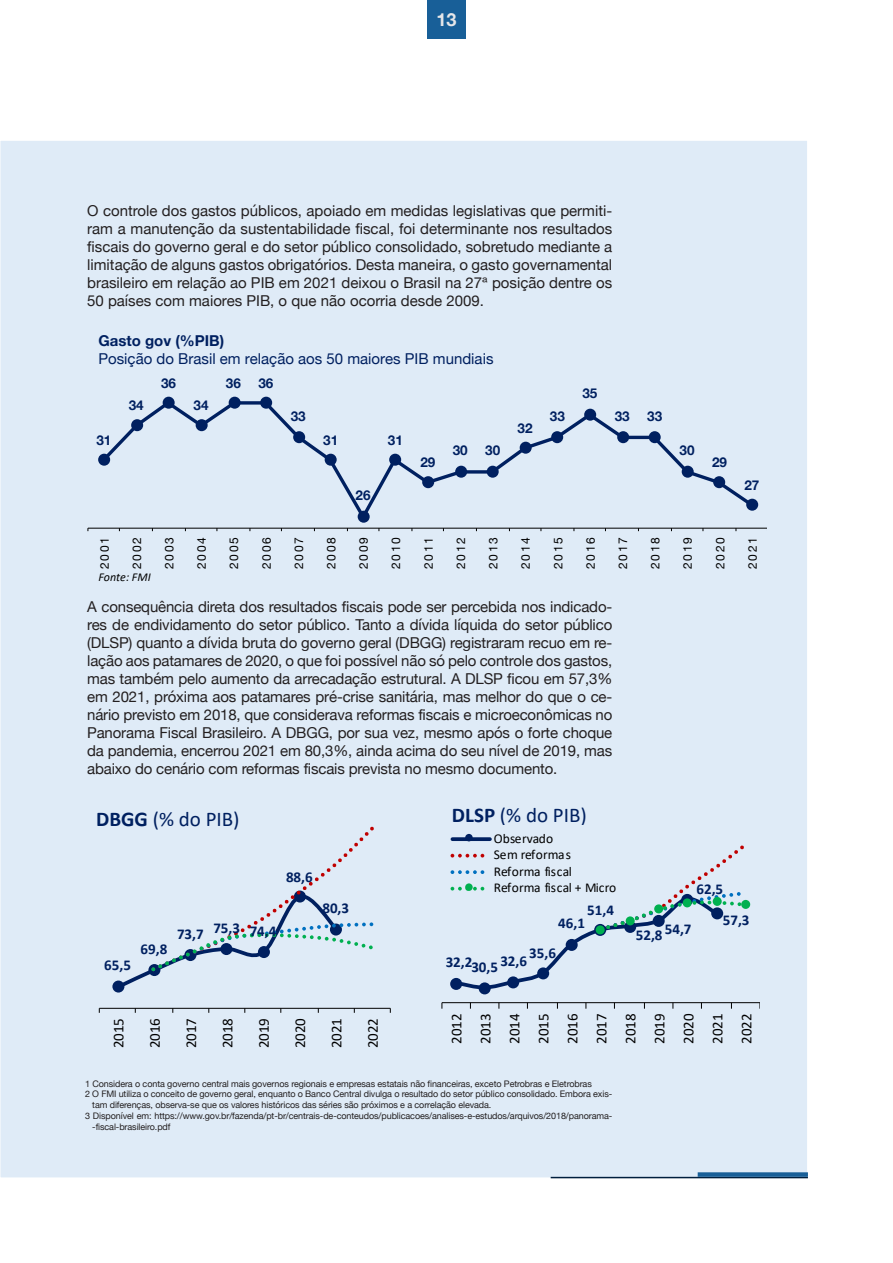
<style>
.page{position:relative;width:893px;height:1263px;background:#fff}
.page>*{position:absolute;margin:0;border:0;box-sizing:border-box;transform-origin:0 0}
.t1{font:21px "Calibri";color:#002060}
.t2{font:700 18px "Helvetica Neue";color:#e6e7e9}
.t3{font:15px/18px "Helvetica Neue";letter-spacing:-.01em;color:#231f20;text-align:justify}
.t4{font:15px/29px "Calibri";letter-spacing:-.005em;color:#000;text-align:justify}
.t5{font:700 15px/31.5px "Calibri";color:#002060}
.t6{font:15px/18px "Helvetica Neue";color:#002060}
.t7{font:13.5px/16.5px "Calibri";letter-spacing:-.005em;color:#000}
.t8{font:700 13.5px "Helvetica Neue";color:#002060}
.t9{font:12px "Helvetica Neue";letter-spacing:.15em;color:#000}
.t10{font:italic 12px "Calibri";color:#000}
.t11{font:9px/10.8px "Helvetica Neue";letter-spacing:-.01em;color:#231f20}
.s1{font-weight:700}
</style>
<div class="page">
<div style="left:427px;top:0;width:39px;height:39px;background:#185f98"></div>
<div style="left:0;top:140px;width:807px;height:1038px;background:#dfebf7"></div>
<hr style="left:551px;top:1177px;width:257px;height:1px;background:#001e3d">
<div style="left:698px;top:1172px;width:110px;height:5px;background:#185f98"></div>
<hr style="left:88px;top:528px;width:679px;height:1px;background:#000">
<svg style="left:99px;top:399px;width:657px;height:124px"></svg>
<div style="left:98px;top:454px;width:12px;height:12px;background:#002060;border-radius:50%"></div>
<div style="left:131px;top:419px;width:12px;height:12px;background:#002060;border-radius:50%"></div>
<div style="left:163px;top:397px;width:12px;height:12px;background:#002060;border-radius:50%"></div>
<div style="left:196px;top:419px;width:12px;height:12px;background:#002060;border-radius:50%"></div>
<div style="left:229px;top:397px;width:12px;height:12px;background:#002060;border-radius:50%"></div>
<div style="left:260px;top:397px;width:12px;height:12px;background:#002060;border-radius:50%"></div>
<div style="left:293px;top:431px;width:12px;height:12px;background:#002060;border-radius:50%"></div>
<div style="left:325px;top:454px;width:12px;height:12px;background:#002060;border-radius:50%"></div>
<div style="left:358px;top:511px;width:12px;height:12px;background:#002060;border-radius:50%"></div>
<div style="left:389px;top:454px;width:12px;height:12px;background:#002060;border-radius:50%"></div>
<div style="left:422px;top:476px;width:12px;height:12px;background:#002060;border-radius:50%"></div>
<div style="left:455px;top:466px;width:12px;height:12px;background:#002060;border-radius:50%"></div>
<div style="left:487px;top:466px;width:12px;height:12px;background:#002060;border-radius:50%"></div>
<div style="left:520px;top:442px;width:12px;height:12px;background:#002060;border-radius:50%"></div>
<div style="left:551px;top:431px;width:12px;height:12px;background:#002060;border-radius:50%"></div>
<div style="left:584px;top:409px;width:12px;height:12px;background:#002060;border-radius:50%"></div>
<div style="left:617px;top:431px;width:12px;height:12px;background:#002060;border-radius:50%"></div>
<div style="left:649px;top:431px;width:12px;height:12px;background:#002060;border-radius:50%"></div>
<div style="left:682px;top:466px;width:12px;height:12px;background:#002060;border-radius:50%"></div>
<div style="left:713px;top:476px;width:12px;height:12px;background:#002060;border-radius:50%"></div>
<div style="left:746px;top:499px;width:12px;height:12px;background:#002060;border-radius:50%"></div>
<hr style="left:99px;top:1008px;width:291px;height:1px;background:#000">
<svg style="left:112px;top:826px;width:262px;height:166px"></svg>
<hr style="left:442px;top:1002px;width:317px;height:1px;background:#000">
<div style="left:479px;top:982px;width:12px;height:12px;background:#002060;border-radius:50%"></div>
<div style="left:741px;top:900px;width:9px;height:9px;background:#00b050;border-radius:50%"></div>
<svg style="left:452px;top:837px;width:38px;height:4px"></svg>
<div style="left:465px;top:834px;width:8px;height:7px;background:#002060;border-radius:50%"></div>
<svg style="left:451px;top:845px;width:293px;height:146px"></svg>
<div style="left:465px;top:883px;width:8px;height:8px;background:#00b050;border-radius:50%"></div>
<p class="t2" style="left:436px;top:5px;width:22px">13</p>
<p class="t3" style="left:87px;top:203px;width:527px">O controle dos gastos públicos, apoiado em medidas legislativas que permiti&shy;ram a manutenção da sustentabilidade fiscal, foi determinante nos resultados fiscais do governo geral e do setor público consolidado, sobretudo mediante a limitação de alguns gastos obrigatórios. Desta maneira, o gasto governamental brasileiro em relação ao PIB em 2021 deixou o Brasil na 27ª posição dentre os 50 países com maiores PIB, o que não ocorria desde 2009.</p>
<p class="t6" style="left:98px;top:332px;width:397px"><span class="s1">Gasto gov (%PIB)<br></span>Posição do Brasil em relação aos 50 maiores PIB mundiais</p>
<p class="t8" style="left:96px;top:429px;width:17px">31</p>
<p class="t8" style="left:129px;top:395px;width:17px">34</p>
<p class="t8" style="left:161px;top:372px;width:17px">36</p>
<p class="t8" style="left:194px;top:395px;width:17px">34</p>
<p class="t8" style="left:226px;top:372px;width:17px">36</p>
<p class="t8" style="left:258px;top:372px;width:17px">36</p>
<p class="t8" style="left:291px;top:405px;width:17px">33</p>
<p class="t8" style="left:323px;top:429px;width:17px">31</p>
<p class="t8" style="left:388px;top:429px;width:17px">31</p>
<p class="t8" style="left:356px;top:485px;width:17px">26</p>
<p class="t8" style="left:420px;top:452px;width:17px">29</p>
<p class="t8" style="left:453px;top:440px;width:17px">30</p>
<p class="t8" style="left:485px;top:440px;width:17px">30</p>
<p class="t8" style="left:518px;top:417px;width:17px">32</p>
<p class="t8" style="left:550px;top:405px;width:17px">33</p>
<p class="t8" style="left:582px;top:383px;width:17px">35</p>
<p class="t8" style="left:615px;top:405px;width:17px">33</p>
<p class="t8" style="left:647px;top:405px;width:17px">33</p>
<p class="t8" style="left:680px;top:440px;width:17px">30</p>
<p class="t8" style="left:712px;top:452px;width:17px">29</p>
<p class="t8" style="left:744px;top:474px;width:17px">27</p>
<p class="t9" style="left:96px;top:569px;width:34px;rotate:-90deg">2001</p>
<p class="t9" style="left:128px;top:569px;width:34px;rotate:-90deg">2002</p>
<p class="t9" style="left:161px;top:569px;width:34px;rotate:-90deg">2003</p>
<p class="t9" style="left:193px;top:569px;width:34px;rotate:-90deg">2004</p>
<p class="t9" style="left:225px;top:569px;width:34px;rotate:-90deg">2005</p>
<p class="t9" style="left:258px;top:569px;width:34px;rotate:-90deg">2006</p>
<p class="t9" style="left:290px;top:569px;width:34px;rotate:-90deg">2007</p>
<p class="t9" style="left:323px;top:569px;width:34px;rotate:-90deg">2008</p>
<p class="t9" style="left:355px;top:569px;width:34px;rotate:-90deg">2009</p>
<p class="t9" style="left:387px;top:569px;width:34px;rotate:-90deg">2010</p>
<p class="t9" style="left:420px;top:569px;width:34px;rotate:-90deg">2011</p>
<p class="t9" style="left:452px;top:569px;width:34px;rotate:-90deg">2012</p>
<p class="t9" style="left:485px;top:569px;width:34px;rotate:-90deg">2013</p>
<p class="t9" style="left:517px;top:569px;width:34px;rotate:-90deg">2014</p>
<p class="t9" style="left:549px;top:569px;width:34px;rotate:-90deg">2015</p>
<p class="t9" style="left:582px;top:569px;width:34px;rotate:-90deg">2016</p>
<p class="t9" style="left:614px;top:569px;width:34px;rotate:-90deg">2017</p>
<p class="t9" style="left:647px;top:569px;width:34px;rotate:-90deg">2018</p>
<p class="t9" style="left:679px;top:569px;width:34px;rotate:-90deg">2019</p>
<p class="t9" style="left:711px;top:569px;width:34px;rotate:-90deg">2020</p>
<p class="t9" style="left:744px;top:569px;width:34px;rotate:-90deg">2021</p>
<p class="t10" style="left:98px;top:569px;width:54px">Fonte: FMI</p>
<p class="t3" style="left:87px;top:599px;width:527px">A consequência direta dos resultados fiscais pode ser percebida nos indicado&shy;res de endividamento do setor público. Tanto a dívida líquida do setor público (DLSP) quanto a dívida bruta do governo geral (DBGG) registraram recuo em re&shy;lação aos patamares de 2020, o que foi possível não só pelo controle dos gastos, mas também pelo aumento da arrecadação estrutural. A DLSP ficou em 57,3% em 2021, próxima aos patamares pré-crise sanitária, mas melhor do que o ce&shy;nário previsto em 2018, que considerava reformas fiscais e microeconômicas no Panorama Fiscal Brasileiro. A DBGG, por sua vez, mesmo após o forte choque da pandemia, encerrou 2021 em 80,3%, ainda acima do seu nível de 2019, mas abaixo do cenário com reformas fiscais prevista no mesmo documento.</p>
<p class="t1" style="left:96px;top:804px;width:145px"><span class="s1">DBGG</span> (% do PIB)</p>
<p class="t1" style="left:452px;top:800px;width:136px"><span class="s1">DLSP</span> (% do PIB)</p>
<p class="t5" style="left:104px;top:949px;width:28px">65,5</p>
<p class="t5" style="left:141px;top:933px;width:28px">69,8</p>
<p class="t5" style="left:286px;top:861px;width:28px">88,6</p>
<p class="t5" style="left:177px;top:915px;width:101px">73,7 75,3 74,4</p>
<p class="t5" style="left:322px;top:892px;width:28px">80,3</p>
<p class="t7" style="left:494px;top:830px;width:124px">Observado<br>Sem reformas<br>Reforma fiscal<br>Reforma fiscal + Micro</p>
<p class="t5" style="left:587px;top:894px;width:28px">51,4</p>
<p class="t5" style="left:558px;top:907px;width:28px">46,1</p>
<p class="t5" style="left:529px;top:937px;width:28px">35,6</p>
<p class="t5" style="left:446px;top:946px;width:83px">32,230,5 32,6</p>
<p class="t5" style="left:723px;top:873px;width:28px;text-indent:-26px">62,5<br>57,3</p>
<p class="t5" style="left:636px;top:916px;width:57px">52,8 54,7</p>
<p class="t4" style="left:104px;top:1048px;width:32px;rotate:-90deg">2015</p>
<p class="t4" style="left:140px;top:1048px;width:32px;rotate:-90deg">2016</p>
<p class="t4" style="left:176px;top:1048px;width:32px;rotate:-90deg">2017</p>
<p class="t4" style="left:213px;top:1048px;width:32px;rotate:-90deg">2018</p>
<p class="t4" style="left:249px;top:1048px;width:32px;rotate:-90deg">2019</p>
<p class="t4" style="left:285px;top:1048px;width:32px;rotate:-90deg">2020</p>
<p class="t4" style="left:322px;top:1048px;width:32px;rotate:-90deg">2021</p>
<p class="t4" style="left:358px;top:1048px;width:32px;rotate:-90deg">2022</p>
<p class="t4" style="left:442px;top:1044px;width:32px;rotate:-90deg">2012<br>2013<br>2014<br>2015<br>2016<br>2017<br>2018<br>2019<br>2020<br>2021<br>2022</p>
<p class="t11" style="left:85px;top:1078px;width:508px">1 Considera o conta governo central mais governos regionais e empresas estatais não financeiras, exceto Petrobras e Eletrobras</p>
<p class="t11" style="left:92px;top:1089px;width:522px;text-indent:-7px">2 O FMI utiliza o conceito de governo geral, enquanto o Banco Central divulga o resultado do setor público consolidado. Embora exis&shy;tam diferenças, observa-se que os valores históricos das séries são próximos e a correlação elevada.</p>
<p class="t11" style="left:92px;top:1111px;width:522px;text-indent:-7px">3 Disponível em: https://www.gov.br/fazenda/pt-br/centrais-de-conteudos/publicacoes/analises-e-estudos/arquivos/2018/panorama--fiscal-brasileiro.pdf</p>
</div>
